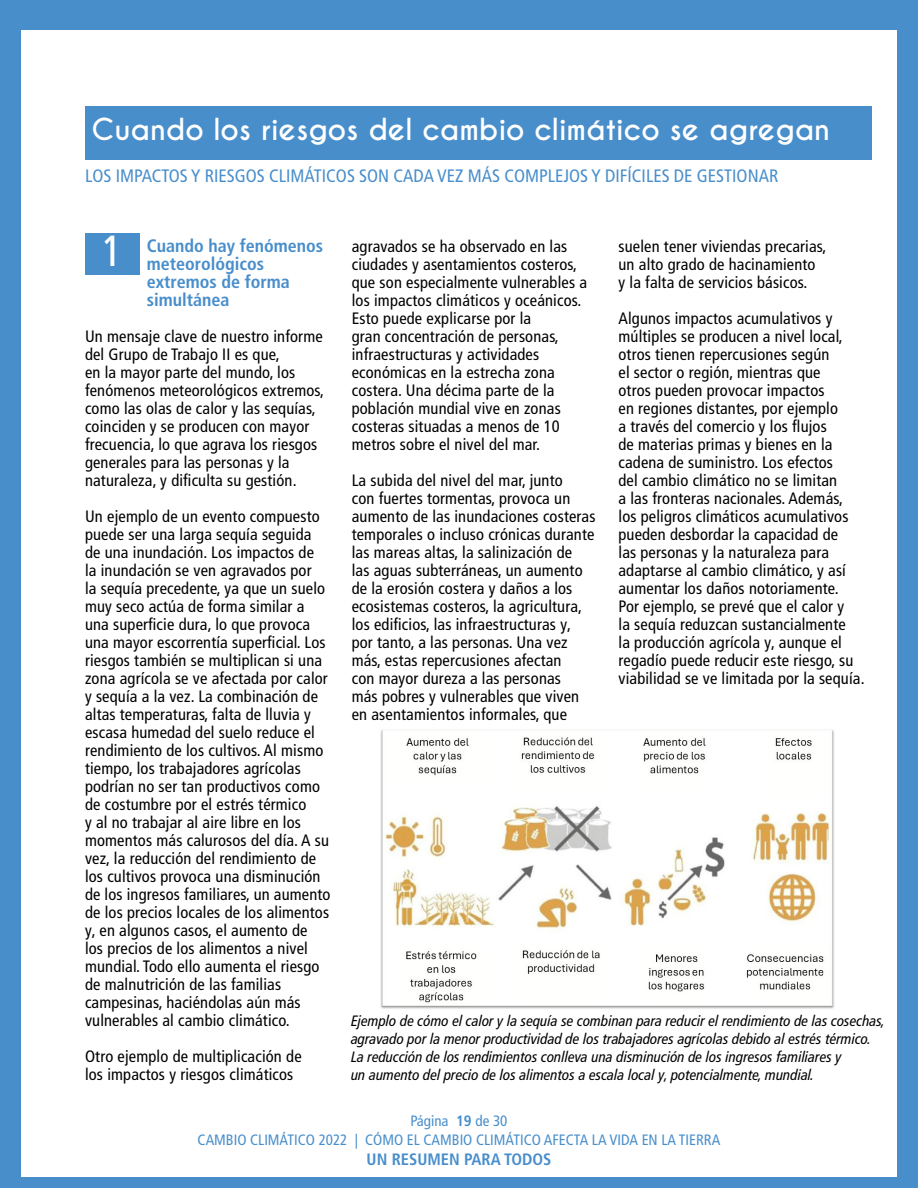
<style>
.page{position:relative;width:918px;height:1188px;background:#488ecb}
.page>*{position:absolute;margin:0;border:0;box-sizing:border-box;transform-origin:0 0}
.t1{font:condensed 43.5px "Frutiger LT Pro";color:#fff}
.t2{font:700 28.5px "Caviar Dreams";color:#fff}
.t3{font:condensed 18px "Frutiger LT Pro";color:#488ecb}
.t4{font:700 condensed 18px/18px "Frutiger LT Pro";color:#488ecb}
.t5{font:condensed 16.5px/18px "Frutiger LT Pro";letter-spacing:.01em;color:#000}
.t6{font:700 condensed 16.5px "Frutiger LT Pro";color:#488ecb}
.t7{font:italic condensed 15px/18px "Frutiger LT Pro";color:#000}
.t8{font:condensed 15px/19.5px "Frutiger LT Pro";color:#488ecb;text-align:center}
.s1{font-weight:700}
</style>
<div class="page">
<div style="left:21px;top:30px;width:876px;height:1147px;background:#fff"></div>
<div style="left:85px;top:106px;width:787px;height:54px;background:#488ecb"></div>
<div style="left:85px;top:234px;width:54px;height:41px;background:#488ecb"></div>
<img style="left:380px;top:730px;width:455px;height:279px">
<h2 class="t2" style="left:92px;top:112px;width:740px">Cuando los riesgos del cambio climático se agregan</h2>
<p class="t3" style="left:85px;top:165px;width:695px">LOS IMPACTOS Y RIESGOS CLIMÁTICOS SON CADA VEZ MÁS COMPLEJOS Y DIFÍCILES DE GESTIONAR</p>
<h1 class="t1" style="left:102px;top:226px;width:22px">1</h1>
<p class="t4" style="left:147px;top:237px;width:178px">Cuando hay fenómenos meteorológicos extremos de forma simultánea</p>
<p class="t5" style="left:85px;top:327px;width:241px">Un mensaje clave de nuestro informe del Grupo de Trabajo II es que,<br>en la mayor parte del mundo, los fenómenos meteorológicos extremos, como las olas de calor y las sequías, coinciden y se producen con mayor frecuencia, lo que agrava los riesgos generales para las personas y la naturaleza, y dificulta su gestión.</p>
<p class="t5" style="left:85px;top:507px;width:247px">Un ejemplo de un evento compuesto puede ser una larga sequía seguida de una inundación. Los impactos de<br>la inundación se ven agravados por<br>la sequía precedente, ya que un suelo muy seco actúa de forma similar a una superficie dura, lo que provoca una mayor escorrentía superficial. Los riesgos también se multiplican si una zona agrícola se ve afectada por calor y sequía a la vez. La combinación de altas temperaturas, falta de lluvia y escasa humedad del suelo reduce el rendimiento de los cultivos. Al mismo tiempo, los trabajadores agrícolas podrían no ser tan productivos como de costumbre por el estrés térmico<br>y al no trabajar al aire libre en los momentos más calurosos del día. A su vez, la reducción del rendimiento de los cultivos provoca una disminución de los ingresos familiares, un aumento de los precios locales de los alimentos y, en algunos casos, el aumento de<br>los precios de los alimentos a nivel mundial. Todo ello aumenta el riesgo de malnutrición de las familias campesinas, haciéndolas aún más vulnerables al cambio climático.</p>
<p class="t5" style="left:85px;top:1047px;width:218px">Otro ejemplo de multiplicación de los impactos y riesgos climáticos</p>
<p class="t5" style="left:352px;top:237px;width:237px">agravados se ha observado en las ciudades y asentamientos costeros, que son especialmente vulnerables a los impactos climáticos y oceánicos.<br>Esto puede explicarse por la<br>gran concentración de personas, infraestructuras y actividades económicas en la estrecha zona costera. Una décima parte de la población mundial vive en zonas costeras situadas a menos de 10 metros sobre el nivel del mar.</p>
<p class="t5" style="left:352px;top:471px;width:245px">La subida del nivel del mar, junto<br>con fuertes tormentas, provoca un aumento de las inundaciones costeras temporales o incluso crónicas durante las mareas altas, la salinización de<br>las aguas subterráneas, un aumento de la erosión costera y daños a los ecosistemas costeros, la agricultura, los edificios, las infraestructuras y, por tanto, a las personas. Una vez más, estas repercusiones afectan<br>con mayor dureza a las personas<br>más pobres y vulnerables que viven en asentamientos informales, que</p>
<p class="t5" style="left:619px;top:237px;width:210px">suelen tener viviendas precarias, un alto grado de hacinamiento<br>y la falta de servicios básicos.</p>
<p class="t5" style="left:619px;top:309px;width:248px">Algunos impactos acumulativos y múltiples se producen a nivel local, otros tienen repercusiones según<br>el sector o región, mientras que<br>otros pueden provocar impactos<br>en regiones distantes, por ejemplo<br>a través del comercio y los flujos<br>de materias primas y bienes en la cadena de suministro. Los efectos<br>del cambio climático no se limitan<br>a las fronteras nacionales. Además, los peligros climáticos acumulativos pueden desbordar la capacidad de<br>las personas y la naturaleza para adaptarse al cambio climático, y así aumentar los daños notoriamente.<br>Por ejemplo, se prevé que el calor y<br>la sequía reduzcan sustancialmente<br>la producción agrícola y, aunque el regadío puede reducir este riesgo, su viabilidad se ve limitada por la sequía.</p>
<p class="t7" style="left:351px;top:1012px;width:536px">Ejemplo de cómo el calor y la sequía se combinan para reducir el rendimiento de las cosechas, agravado por la menor productividad de los trabajadores agrícolas debido al estrés térmico.<br>La reducción de los rendimientos conlleva una disminución de los ingresos familiares y<br>un aumento del precio de los alimentos a escala local y, potencialmente, mundial.</p>
<p class="t8" style="left:198px;top:1111px;width:524px">Página <span class="s1">19</span> de 30<br>CAMBIO CLIMÁTICO 2022 | CÓMO EL CAMBIO CLIMÁTICO AFECTA LA VIDA EN LA TIERRA</p>
<p class="t6" style="left:367px;top:1149px;width:186px">UN RESUMEN PARA TODOS</p>
</div>
